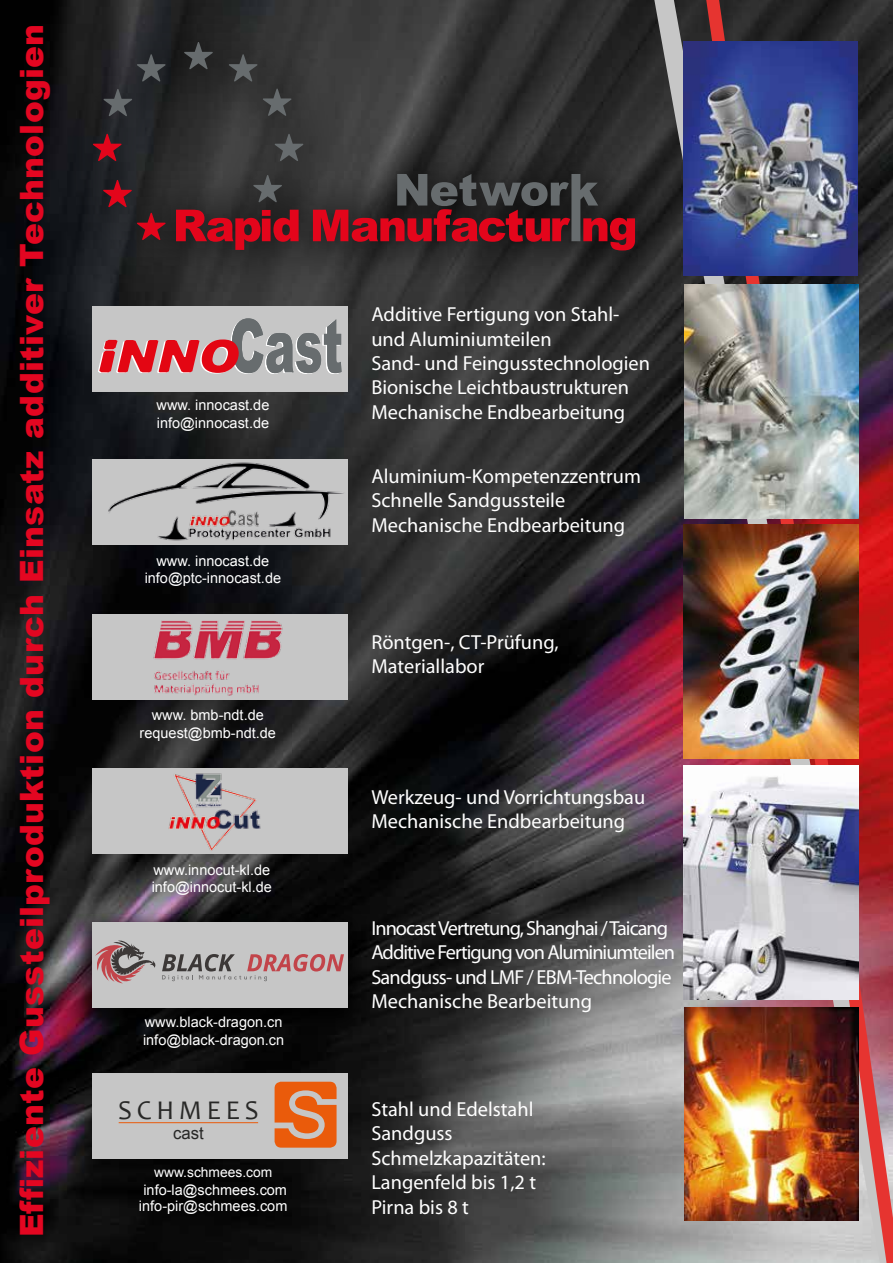
<style>
.page{position:relative;width:893px;height:1263px;background:#fff}
.page>*{position:absolute;margin:0;border:0;box-sizing:border-box;transform-origin:0 0}
.t1{font:900 32.25px "Arial";letter-spacing:.01em;color:#e30621}
.t2{font:27.15px "Candara";letter-spacing:.175em;color:#282827}
.t3{font:20.4px/24.5px "Myriad Pro";color:#fff}
.t4{font:20.4px/24.5px "Myriad Pro";letter-spacing:-.05em;color:#fff}
.t5{font:16.8px "Arial";color:#282827}
.t6{font:14.55px/17.4px "Arial";color:#fff;text-align:center}
.t7{font:13.8px "Arial";color:#fff}
</style>
<div class="page">
<img style="left:0;top:0;width:654px;height:1263px">
<svg style="left:654px;top:0;width:52px;height:1263px"></svg>
<svg style="left:706px;top:0;width:187px;height:1263px"></svg>
<img style="left:684px;top:525px;width:174px;height:233px">
<img style="left:683px;top:42px;width:175px;height:234px">
<img style="left:684px;top:766px;width:174px;height:234px">
<img style="left:684px;top:1007px;width:174px;height:213px">
<img style="left:684px;top:284px;width:175px;height:234px">
<div style="left:51px;top:1px;width:630px;height:294px;background:#000;opacity:.75"></div>
<svg style="left:93px;top:134px;width:29px;height:27px"></svg>
<svg style="left:103px;top:180px;width:63px;height:60px"></svg>
<svg style="left:103px;top:89px;width:29px;height:27px"></svg>
<svg style="left:137px;top:54px;width:29px;height:28px"></svg>
<svg style="left:184px;top:42px;width:29px;height:28px"></svg>
<svg style="left:228px;top:54px;width:30px;height:28px"></svg>
<svg style="left:262px;top:88px;width:30px;height:28px"></svg>
<svg style="left:274px;top:134px;width:30px;height:27px"></svg>
<svg style="left:313px;top:174px;width:322px;height:76px"></svg>
<svg style="left:176px;top:210px;width:123px;height:40px"></svg>
<svg style="left:253px;top:175px;width:29px;height:28px"></svg>
<div style="left:92px;top:1073px;width:256px;height:85px;background:#c6c6c6"></div>
<hr style="left:119px;top:1122px;width:139px;height:1px;background:#ea5b0b">
<svg style="left:275px;top:1082px;width:62px;height:66px"></svg>
<div style="left:92px;top:769px;width:256px;height:85px;background:#c6c6c6"></div>
<img style="left:168px;top:773px;width:93px;height:78px">
<div style="left:92px;top:306px;width:256px;height:85px;background:#c6c6c6"></div>
<svg style="left:98px;top:318px;width:243px;height:56px"></svg>
<div style="left:67px;top:905px;width:300px;height:130px;background:#000;opacity:.75"></div>
<div style="left:92px;top:922px;width:256px;height:85px;background:#c6c6c6"></div>
<svg style="left:95px;top:940px;width:249px;height:44px"></svg>
<img style="left:92px;top:459px;width:256px;height:85px">
<div style="left:92px;top:614px;width:256px;height:85px;background:#c6c6c6"></div>
<img style="left:153px;top:620px;width:130px;height:76px">
<h1 class="t1" style="left:8px;top:1237px;width:1215px;rotate:-90deg">Effiziente Gussteilproduktion durch Einsatz additiver Technologien</h1>
<p class="t6" style="left:157px;top:397px;width:114px;text-align:left">www. innocast.de info@innocast.de</p>
<p class="t6" style="left:145px;top:552px;width:138px">www. innocast.de info@ptc-innocast.de</p>
<p class="t6" style="left:140px;top:707px;width:138px">www. bmb-ndt.de request@bmb-ndt.de</p>
<p class="t6" style="left:152px;top:861px;width:122px;text-align:left">www.innocut-kl.de info@innocut-kl.de</p>
<p class="t6" style="left:143px;top:1014px;width:143px;text-align:left">www.black-dragon.cn info@black-dragon.cn</p>
<h2 class="t2" style="left:118px;top:1093px;width:142px">SCHMEES</h2>
<p class="t5" style="left:173px;top:1122px;width:32px">cast</p>
<p class="t7" style="left:154px;top:1163px;width:120px">www.schmees.com</p>
<p class="t6" style="left:139px;top:1181px;width:150px;line-height:16.5px">info-la@schmees.com info-pir@schmees.com</p>
<p class="t3" style="left:371px;top:302px;width:280px">Additive Fertigung von Stahl&shy;und Aluminiumteilen<br>Sand- und Feingusstechnologien<br>Bionische Leichtbaustrukturen<br>Mechanische Endbearbeitung</p>
<p class="t3" style="left:371px;top:464px;width:271px">Aluminium-Kompetenzzentrum<br>Schnelle Sandgussteile<br>Mechanische Endbearbeitung</p>
<p class="t3" style="left:371px;top:629px;width:189px">Röntgen-, CT-Prüfung,<br>Materiallabor</p>
<p class="t3" style="left:371px;top:784px;width:275px">Werkzeug- und Vorrichtungsbau<br>Mechanische Endbearbeitung</p>
<p class="t4" style="left:371px;top:915px;width:305px">Innocast Vertretung, Shanghai / Taicang Additive Fertigung von Aluminiumteilen Sandguss- und LMF / EBM-Technologie Mechanische Bearbeitung</p>
<p class="t3" style="left:371px;top:1097px;width:176px">Stahl und Edelstahl<br>Sandguss<br>Schmelzkapazitäten:<br>Langenfeld bis 1,2 t<br>Pirna bis 8 t</p>
</div>
